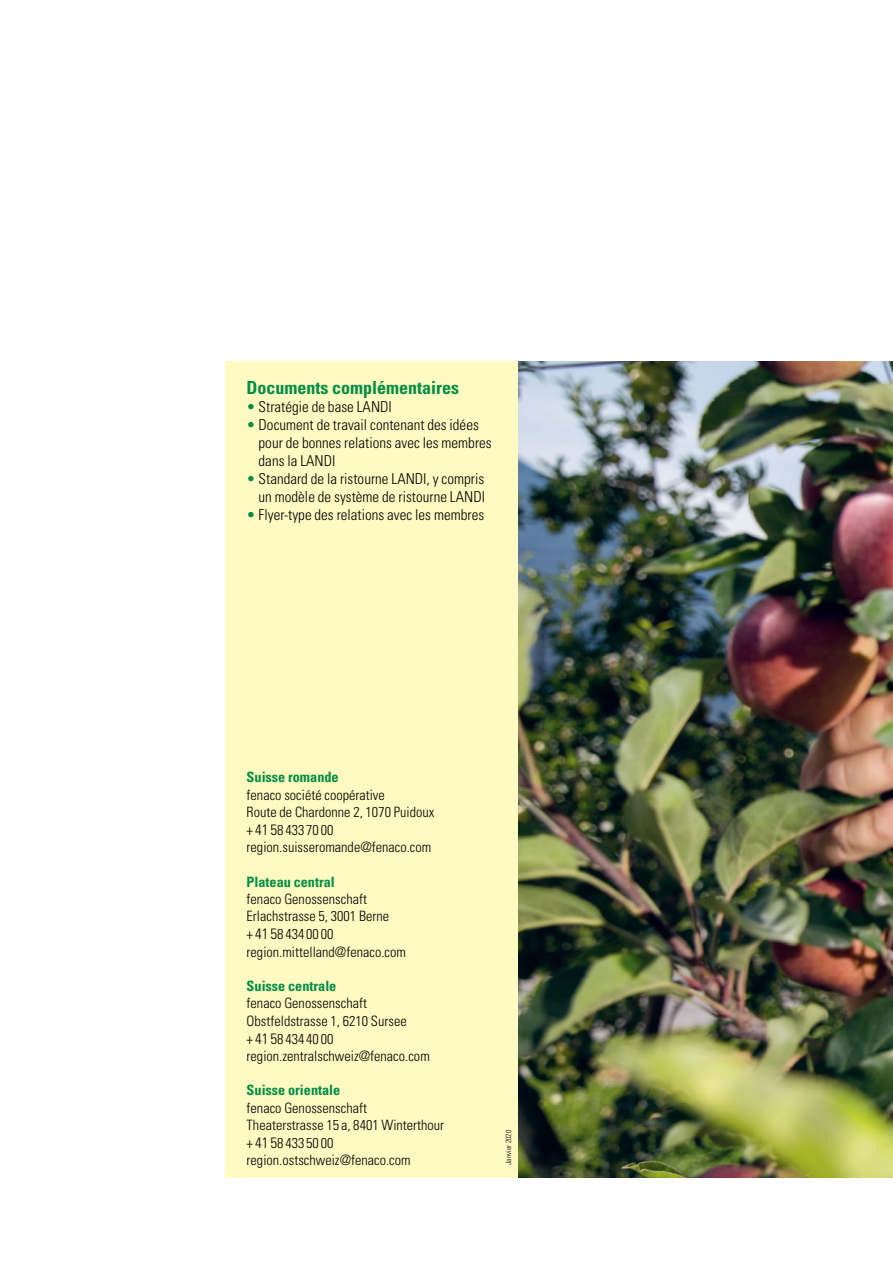
<style>
.page{position:relative;width:893px;height:1263px;background:#fff}
.page>*{position:absolute;margin:0;border:0;box-sizing:border-box;transform-origin:0 0}
.t1{font:700 condensed 18px "Univers LT Std";color:#008c44}
.t2{font:300 condensed 15px/18px "Univers LT Std";color:#000}
.t3{font:300 condensed 14.25px/17.5px "Univers LT Std";color:#000}
.t4{font:700 condensed 14.25px "Univers LT Std";color:#008c44}
.t5{font:300 condensed 7.5px "Univers LT Std";color:#000}
.s1{color:#008c44}
.s2{font-size:15px}
</style>
<div class="page">
<div style="left:225px;top:361px;width:294px;height:817px;background:#fffac2"></div>
<img style="left:519px;top:361px;width:374px;height:817px">
<p class="t1" style="left:247px;top:376px;width:214px">Documents complémentaires</p>
<p class="t2" style="left:247px;top:398px;width:147px"><span class="s1">•</span> Stratégie de base LANDI</p>
<p class="t2" style="left:259px;top:416px;width:235px;text-indent:-12px"><span class="s1">•</span> Document de travail contenant des idées pour de bonnes relations avec les membres dans la LANDI</p>
<p class="t2" style="left:247px;top:470px;width:240px;text-align:right"><span class="s1">•</span> Standard de la ristourne LANDI, y compris un modèle de système de ristourne LANDI</p>
<p class="t2" style="left:247px;top:506px;width:239px"><span class="s1">•</span> Flyer-type des relations avec les membres</p>
<p class="t4" style="left:247px;top:769px;width:94px">Suisse romande</p>
<p class="t3" style="left:247px;top:786px;width:189px">fenaco société coopérative<br>Route de Chardonne 2, 1070 Puidoux <span class="s2">+ 41 5</span>8 433 70 00 region.suisseromande@fenaco.com</p>
<p class="t4" style="left:247px;top:873px;width:90px">Plateau central</p>
<p class="t3" style="left:247px;top:890px;width:161px">fenaco Genossenschaft<br>Erlachstrasse 5, 3001 Berne<br><span class="s2">+ 41 5</span>8 434 00 00 region.mittelland@fenaco.com</p>
<p class="t4" style="left:247px;top:977px;width:91px">Suisse centrale</p>
<p class="t3" style="left:247px;top:994px;width:185px">fenaco Genossenschaft<br>Obstfeldstrasse 1, 6210 Sursee<br><span class="s2">+ 41 5</span>8 434 40 00 region.zentralschweiz@fenaco.com</p>
<p class="t4" style="left:247px;top:1081px;width:95px">Suisse orientale</p>
<p class="t3" style="left:247px;top:1099px;width:199px">fenaco Genossenschaft<br>Theaterstrasse 15 a, 8401 Winterthour <span class="s2">+ 41 5</span>8 433 50 00 region.ostschweiz@fenaco.com</p>
<p class="t5" style="left:504px;top:1165px;width:37px;rotate:-90deg">Janvier 2020</p>
</div>
